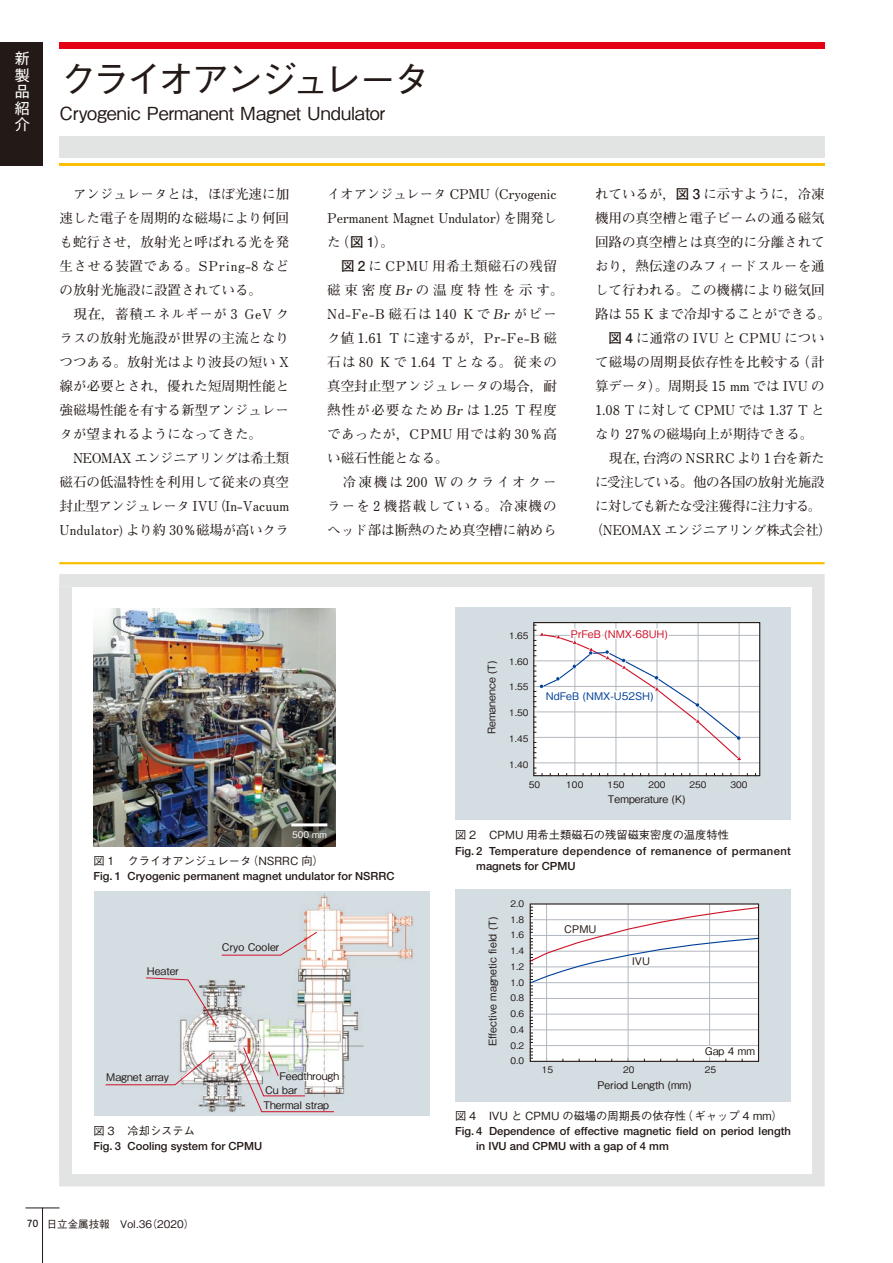
<style>
.page{position:relative;width:893px;height:1263px;background:#fff}
.page>*{position:absolute;margin:0;border:0;box-sizing:border-box;transform-origin:0 0}
.t1{font:500 37.5px "Gothic BBB Pro";letter-spacing:-.1em;color:#231916}
.t2{font:500 18px "Gothic BBB Pro";letter-spacing:-.005em;color:#231916}
.t3{font:15px/16.5px "Gothic MB101 Pro";color:#fff;text-align:justify}
.t4{font:700 13.5px/24px "Futo Min A101 Pro";color:#231916}
.t5{font:700 13.5px/24px "Futo Min A101 Pro";letter-spacing:.03em;color:#231916}
.t6{font:700 13.5px "Futo Min A101 Pro";letter-spacing:-.05em;color:#231916}
.t7{font:700 13.5px "Futo Min A101 Pro";letter-spacing:-.02em;color:#231916}
.t8{font:700 13.5px "Futo Min A101 Pro";letter-spacing:.02em;color:#231916}
.t9{font:500 11.25px/15px "Helvetica Neue LT Std";color:#231916}
.t10{font:500 11.25px "Gothic BBB Pro";color:#231916}
.t11{font:500 11.25px/15px "Helvetica Neue LT Std";letter-spacing:.035em;color:#231916}
.t12{font:500 10.5px/15.1px "Gothic BBB Pro";color:#231916}
.t13{font:500 10.5px "Gothic BBB Pro";color:#004098}
.t14{font:500 10.5px "Gothic BBB Pro";color:#d01227}
.t15{font:500 9px "Gothic BBB Pro";color:#231916}
.t16{font:500 9px "Gothic BBB Pro";color:#fff}
.s1{font-family:"Futo Go B101 Pro"}
.s2{font-style:italic}
.s3{font-family:"Kohinoor Bangla"}
</style>
<div class="page">
<hr style="left:26px;top:1208px;width:34px;height:1px;background:#231916">
<hr style="left:42px;top:1208px;width:1px;height:55px;background:#231916">
<div style="left:0;top:43px;width:43px;height:123px;background:#231916"></div>
<div style="left:60px;top:43px;width:765px;height:6px;background:#e60013"></div>
<div style="left:60px;top:136px;width:765px;height:21px;background:#e2e3e3"></div>
<hr style="left:60px;top:164px;width:765px;height:2px;background:#fabf00">
<div style="left:59px;top:574px;width:766px;height:612px;background:#e2e3e3"></div>
<div style="left:72px;top:574px;width:740px;height:13px;background:#e2e3e3"></div>
<div style="left:59px;top:587px;width:13px;height:587px;background:#e2e3e3"></div>
<div style="left:72px;top:587px;width:740px;height:587px;background:#fff"></div>
<svg style="left:59px;top:562px;width:13px;height:2px"></svg>
<hr style="left:72px;top:562px;width:740px;height:2px;background:#fabf00">
<svg style="left:812px;top:562px;width:13px;height:2px"></svg>
<img style="left:94px;top:608px;width:242px;height:238px">
<hr style="left:291px;top:823px;width:36px;height:3px;background:#fff">
<div style="left:94px;top:891px;width:335px;height:225px;background:#d4dde2"></div>
<img style="left:172px;top:893px;width:242px;height:220px">
<svg style="left:240px;top:1046px;width:95px;height:66px"></svg>
<svg style="left:105px;top:1053px;width:108px;height:32px"></svg>
<svg style="left:146px;top:977px;width:72px;height:50px"></svg>
<svg style="left:221px;top:931px;width:97px;height:25px"></svg>
<div style="left:455px;top:608px;width:336px;height:212px;background:#d4dde2"></div>
<div style="left:534px;top:623px;width:226px;height:153px;background:#fff"></div>
<hr style="left:534px;top:635px;width:226px;height:1px;background:#b2b7bf">
<hr style="left:534px;top:661px;width:226px;height:1px;background:#b2b7bf">
<hr style="left:534px;top:686px;width:226px;height:1px;background:#b2b7bf">
<hr style="left:534px;top:712px;width:226px;height:1px;background:#b2b7bf">
<hr style="left:534px;top:737px;width:226px;height:1px;background:#b2b7bf">
<hr style="left:534px;top:763px;width:226px;height:1px;background:#b2b7bf">
<hr style="left:739px;top:623px;width:1px;height:153px;background:#b2b7bf">
<hr style="left:698px;top:623px;width:1px;height:153px;background:#b2b7bf">
<hr style="left:657px;top:623px;width:1px;height:153px;background:#b2b7bf">
<hr style="left:616px;top:623px;width:1px;height:153px;background:#b2b7bf">
<hr style="left:575px;top:623px;width:1px;height:153px;background:#b2b7bf">
<div style="left:533px;top:622px;width:227px;height:154px;border:1px solid #231916"></div>
<svg style="left:534px;top:622px;width:207px;height:138px"></svg>
<div style="left:455px;top:889px;width:336px;height:212px;background:#d4dde2"></div>
<div style="left:530px;top:904px;width:229px;height:158px;background:#fff"></div>
<hr style="left:709px;top:904px;width:1px;height:157px;background:#b2b7bf">
<hr style="left:628px;top:904px;width:1px;height:157px;background:#b2b7bf">
<hr style="left:546px;top:904px;width:1px;height:157px;background:#b2b7bf">
<hr style="left:530px;top:1029px;width:228px;height:1px;background:#b2b7bf">
<hr style="left:530px;top:1045px;width:228px;height:1px;background:#b2b7bf">
<svg style="left:707px;top:1045px;width:36px;height:15px"></svg>
<svg style="left:529px;top:906px;width:231px;height:121px"></svg>
<div style="left:530px;top:903px;width:229px;height:159px;border:1px solid #231916"></div>
<p class="t3" style="left:15px;top:48px;width:16px">新製品紹介</p>
<h1 class="t1" style="left:60px;top:48px;width:373px">クライオアンジュレータ</h1>
<h2 class="t2" style="left:60px;top:99px;width:327px">Cryogenic Permanent Magnet Undulator</h2>
<p class="t4" style="left:60px;top:180px;width:231px">　アンジュレータとは，ほぼ光速に加速した電子を周期的な磁場により何回も蛇行させ，放射光と呼ばれる光を発生させる装置である。SPring-8 などの放射光施設に設置されている。<br>　現在，蓄積エネルギーが 3 GeV クラスの放射光施設が世界の主流となりつつある。放射光はより波長の短い X線が必要とされ，優れた短周期性能と強磁場性能を有する新型アンジュレータが望まれるようになってきた。　NEOMAX エンジニアリングは希土類磁石の低温特性を利用して従来の真空封止型アンジュレータ IVU（In-Vacuum<br>Undulator) より約 30％磁場が高いクラ</p>
<p class="t4" style="left:327px;top:180px;width:231px;text-align:justify">イオアンジュレータ CPMU（Cryogenic Permanent Magnet Undulator）を開発した（<span class="s1">図 1</span>）。</p>
<p class="t5" style="left:327px;top:252px;width:238px;text-indent:14px"><span class="s1">図 2</span> に CPMU 用希土類磁石の残留磁束密度<span class="s2">Br</span>の温度特性を示す。<br>Nd-Fe-B 磁石は 140 K で <span class="s2">Br</span>がピーク値 1.61 T に達するが，Pr-Fe-B 磁石は 80 K で 1.64 T となる。従来の真空封止型アンジュレータの場合，耐熱性が必要なため<span class="s2">Br</span>は 1.25 T 程度であったが，CPMU 用では約 30％高い磁石性能となる。<br>　冷凍機は200 Wのクライオクーラーを 2 機搭載している。冷凍機のヘッド部は断熱のため真空槽に納めら</p>
<p class="t4" style="left:595px;top:180px;width:231px">れているが，<span class="s1">図 3</span> に示すように，冷凍</p>
<p class="t4" style="left:595px;top:204px;width:231px">機用の真空槽と電子ビームの通る磁気</p>
<p class="t4" style="left:595px;top:228px;width:231px">回路の真空槽とは真空的に分離されて</p>
<p class="t4" style="left:595px;top:252px;width:231px">おり，熱伝達のみフィードスルーを通</p>
<p class="t4" style="left:595px;top:276px;width:231px">して行われる。この機構により磁気回</p>
<p class="t4" style="left:595px;top:300px;width:237px">路は 55 K まで冷却することができる。</p>
<p class="t4" style="left:609px;top:324px;width:218px"><span class="s1">図 4</span> に通常の IVU と CPMU につい</p>
<p class="t8" style="left:595px;top:351px;width:231px">て磁場の周期長依存性を比較する（計</p>
<p class="t4" style="left:595px;top:372px;width:231px">算データ）。周期長 15 mm では IVU の</p>
<p class="t4" style="left:595px;top:396px;width:231px">1.08 T に対して CPMU では 1.37 T と</p>
<p class="t4" style="left:595px;top:420px;width:220px">なり 27％の磁場向上が期待できる。</p>
<p class="t4" style="left:595px;top:444px;width:231px">　現在，台湾の NSRRC より1台を新た</p>
<p class="t6" style="left:595px;top:471px;width:231px">に受注している。他の各国の放射光施設</p>
<p class="t6" style="left:595px;top:495px;width:228px">に対しても新たな受注獲得に注力する。</p>
<p class="t7" style="left:590px;top:519px;width:243px">（NEOMAX エンジニアリング株式会社）</p>
<p class="t15" style="left:509px;top:628px;width:21px">1.65</p>
<p class="t14" style="left:571px;top:625px;width:99px">PrFeB (NMX-68UH)</p>
<p class="t16" style="left:292px;top:827px;width:36px">500 mm</p>
<p class="t10" style="left:94px;top:851px;width:232px">図 1 クライオアンジュレータ（NSRRC 向）</p>
<p class="t9" style="left:94px;top:868px;width:302px">Fig. 1 Cryogenic permanent magnet undulator for NSRRC</p>
<p class="t12" style="left:147px;top:962px;width:34px">Heater</p>
<p class="t12" style="left:106px;top:1068px;width:64px">Magnet array</p>
<p class="t12" style="left:222px;top:938px;width:59px">Cryo Cooler</p>
<p class="t12" style="left:279px;top:1067px;width:61px">Feedthrough</p>
<p class="t12" style="left:263px;top:1081px;width:67px">Cu bar<br>Thermal strap</p>
<p class="t10" style="left:94px;top:1121px;width:103px">図 3 冷却システム</p>
<p class="t9" style="left:94px;top:1139px;width:170px">Fig. 3 Cooling system for CPMU</p>
<p class="t12" style="left:27px;top:1215px;width:168px"><span class="s3">70</span> 日立金属技報　Vol.36（2020）</p>
<p class="t12" style="left:483px;top:734px;width:75px;rotate:-90deg">Remanence (T)</p>
<p class="t15" style="left:509px;top:654px;width:21px">1.60</p>
<p class="t15" style="left:509px;top:680px;width:21px">1.55</p>
<p class="t15" style="left:509px;top:705px;width:21px">1.50</p>
<p class="t15" style="left:509px;top:731px;width:21px">1.45</p>
<p class="t15" style="left:509px;top:757px;width:21px">1.40</p>
<p class="t13" style="left:546px;top:687px;width:109px">NdFeB (NMX-U52SH)</p>
<p class="t15" style="left:529px;top:777px;width:13px">50</p>
<p class="t15" style="left:566px;top:777px;width:19px">100</p>
<p class="t15" style="left:607px;top:777px;width:19px">150</p>
<p class="t15" style="left:648px;top:777px;width:19px">200</p>
<p class="t15" style="left:689px;top:777px;width:19px">250</p>
<p class="t15" style="left:731px;top:777px;width:19px">300</p>
<p class="t12" style="left:608px;top:790px;width:79px">Temperature (K)</p>
<p class="t10" style="left:455px;top:826px;width:275px">図 2 CPMU 用希土類磁石の残留磁束密度の温度特性</p>
<p class="t11" style="left:476px;top:843px;width:316px;text-indent:-21px">Fig. 2 Temperature dependence of remanence of permanent magnets for CPMU</p>
<p class="t12" style="left:484px;top:1046px;width:131px;rotate:-90deg">Effective magnetic field (T)</p>
<p class="t15" style="left:511px;top:896px;width:15px">2.0</p>
<p class="t15" style="left:511px;top:912px;width:15px">1.8</p>
<p class="t15" style="left:511px;top:928px;width:15px">1.6</p>
<p class="t15" style="left:511px;top:943px;width:15px">1.4</p>
<p class="t15" style="left:511px;top:959px;width:15px">1.2</p>
<p class="t15" style="left:511px;top:975px;width:15px">1.0</p>
<p class="t15" style="left:511px;top:991px;width:15px">0.8</p>
<p class="t15" style="left:511px;top:1006px;width:15px">0.6</p>
<p class="t15" style="left:511px;top:1022px;width:15px">0.4</p>
<p class="t15" style="left:511px;top:1038px;width:15px">0.2</p>
<p class="t15" style="left:511px;top:1054px;width:15px">0.0</p>
<p class="t12" style="left:564px;top:920px;width:34px">CPMU</p>
<p class="t12" style="left:632px;top:952px;width:19px">IVU</p>
<p class="t12" style="left:705px;top:1042px;width:52px">Gap 4 mm</p>
<p class="t15" style="left:542px;top:1063px;width:13px">15</p>
<p class="t15" style="left:623px;top:1063px;width:13px">20</p>
<p class="t15" style="left:705px;top:1063px;width:13px">25</p>
<p class="t12" style="left:597px;top:1076px;width:96px">Period Length (mm)</p>
<p class="t10" style="left:455px;top:1106px;width:329px">図 4 IVU と CPMU の磁場の周期長の依存性（ギャップ 4 mm）</p>
<p class="t9" style="left:476px;top:1124px;width:316px;text-indent:-21px">Fig. 4 Dependence of effective magnetic field on period length in IVU and CPMU with a gap of 4 mm</p>
</div>
